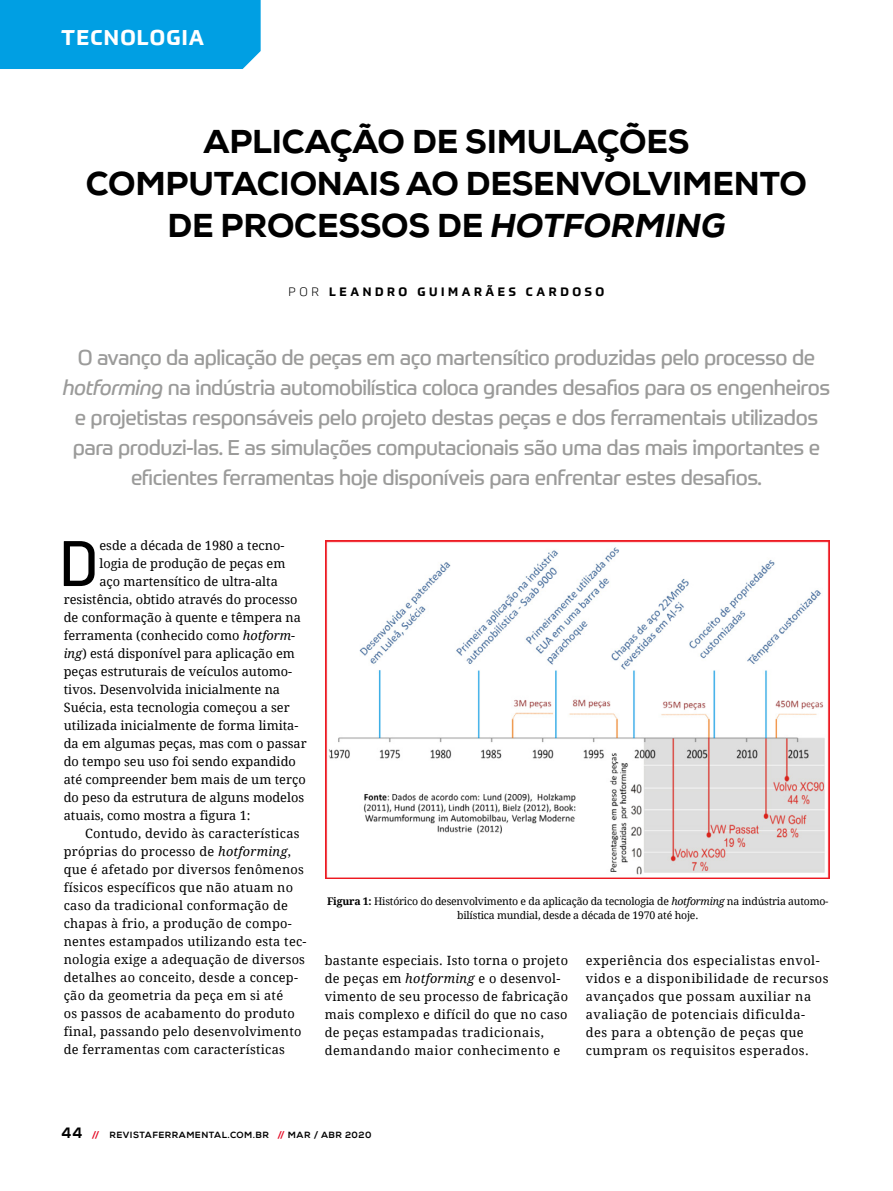
<style>
.page{position:relative;width:893px;height:1191px;background:#fff}
.page>*{position:absolute;margin:0;border:0;box-sizing:border-box;transform-origin:0 0}
.t1{font:500 64.2px "Barlow";color:#000}
.t2{font:800 33px/42px "Nexa";letter-spacing:-.005em;color:#000;text-align:center}
.t3{font:21px/30px "Prometo";letter-spacing:-.02em;color:#9b9b9a;text-align:center}
.t4{font:700 21px "Prometo";letter-spacing:.06em;color:#fff}
.t5{font:12.75px/18px "Droid Serif";letter-spacing:.02em;color:#000}
.t6{font:12.75px "Droid Serif";color:#000}
.t7{font:12.75px/18px "Droid Serif";letter-spacing:.04em;color:#000}
.t8{font:700 12px "Prometo";letter-spacing:.3em;color:#000}
.t9{font:10.5px/13.5px "Droid Serif";letter-spacing:-.02em;color:#000;text-align:center}
.t10{font:800 9px "Nexa";letter-spacing:.05em;color:#000}
.s1{font-style:italic}
.s2{font-weight:300}
.s3{font-weight:700}
.s4{font-size:15px}
.s5{color:#e40521}
</style>
<div class="page">
<div style="left:0;top:0;width:261px;height:69px;background:#009fe3"></div>
<img style="left:325px;top:540px;width:504px;height:338px">
<h3 class="t4" style="left:61px;top:24px;width:145px">TECNOLOGIA</h3>
<h2 class="t2" style="left:86px;top:120px;width:723px">APLICAÇÃO DE SIMULAÇÕES<br>COMPUTACIONAIS AO DESENVOLVIMENTO<br>DE PROCESSOS DE <span class="s1">HOTFORMING</span></h2>
<p class="t8" style="left:289px;top:285px;width:317px"><span class="s2">POR</span> LEANDRO GUIMARÃES CARDOSO</p>
<p class="t3" style="left:63px;top:342px;width:769px">O avanço da aplicação de peças em aço martensítico produzidas pelo processo de <span class="s1">hotforming</span> na indústria automobilística coloca grandes desafios para os engenheiros e projetistas responsáveis pelo projeto destas peças e dos ferramentais utilizados para produzi-las. E as simulações computacionais são uma das mais importantes e eficientes ferramentas hoje disponíveis para enfrentar estes desafios.</p>
<h1 class="t1" style="left:59px;top:516px;width:41px">D</h1>
<p class="t6" style="left:99px;top:538px;width:186px">esde a década de 1980 a tecno-</p>
<p class="t6" style="left:99px;top:556px;width:187px">logia de produção de peças em</p>
<p class="t6" style="left:99px;top:574px;width:180px">aço martensítico de ultra-alta</p>
<p class="t6" style="left:64px;top:592px;width:235px">resistência, obtido através do processo</p>
<p class="t6" style="left:64px;top:610px;width:239px">de conformação à quente e têmpera na</p>
<p class="t6" style="left:64px;top:628px;width:233px">ferramenta (conhecido como <span class="s1">hotform-</span></p>
<p class="t6" style="left:64px;top:646px;width:233px"><span class="s1">ing</span>) está disponível para aplicação em</p>
<p class="t6" style="left:64px;top:664px;width:230px">peças estruturais de veículos automo-</p>
<p class="t6" style="left:64px;top:682px;width:218px">tivos. Desenvolvida inicialmente na</p>
<p class="t6" style="left:64px;top:700px;width:227px">Suécia, esta tecnologia começou a ser</p>
<p class="t6" style="left:64px;top:718px;width:236px">utilizada inicialmente de forma limita-</p>
<p class="t6" style="left:64px;top:736px;width:244px">da em algumas peças, mas com o passar</p>
<p class="t6" style="left:64px;top:754px;width:234px">do tempo seu uso foi sendo expandido</p>
<p class="t6" style="left:64px;top:772px;width:243px">até compreender bem mais de um terço</p>
<p class="t6" style="left:64px;top:790px;width:242px">do peso da estrutura de alguns modelos</p>
<p class="t6" style="left:64px;top:808px;width:188px">atuais, como mostra a figura 1:</p>
<p class="t5" style="left:85px;top:824px;width:216px">Contudo, devido às características</p>
<p class="t5" style="left:64px;top:842px;width:229px">próprias do processo de <span class="s1">hotforming</span>,</p>
<p class="t5" style="left:64px;top:860px;width:242px">que é afetado por diversos fenômenos</p>
<p class="t5" style="left:64px;top:878px;width:231px">físicos específicos que não atuam no</p>
<p class="t5" style="left:64px;top:896px;width:226px">caso da tradicional conformação de</p>
<p class="t5" style="left:64px;top:914px;width:229px">chapas à frio, a produção de compo-</p>
<p class="t5" style="left:64px;top:932px;width:244px">nentes estampados utilizando esta tec-</p>
<p class="t5" style="left:64px;top:950px;width:243px">nologia exige a adequação de diversos</p>
<p class="t5" style="left:64px;top:968px;width:236px">detalhes ao conceito, desde a concep-</p>
<p class="t5" style="left:64px;top:986px;width:221px">ção da geometria da peça em si até</p>
<p class="t5" style="left:64px;top:1004px;width:233px">os passos de acabamento do produto</p>
<p class="t5" style="left:64px;top:1022px;width:239px">final, passando pelo desenvolvimento</p>
<p class="t5" style="left:64px;top:1040px;width:223px">de ferramentas com características</p>
<p class="t9" style="left:327px;top:895px;width:503px"><span class="s3">Figura 1:</span> Histórico do desenvolvimento e da aplicação da tecnologia de <span class="s1">hotforming</span> na indústria automo&shy;bilística mundial, desde a década de 1970 até hoje.</p>
<p class="t5" style="left:325px;top:952px;width:245px">bastante especiais. Isto torna o projeto de peças em <span class="s1">hotforming</span> e o desenvol&shy;vimento de seu processo de fabricação mais complexo e difícil do que no caso de peças estampadas tradicionais, demandando maior conhecimento e</p>
<p class="t7" style="left:586px;top:951px;width:244px">experiência dos especialistas envol&shy;vidos e a disponibilidade de recursos avançados que possam auxiliar na avaliação de potenciais dificulda&shy;des para a obtenção de peças que cumpram os requisitos esperados.</p>
<p class="t10" style="left:62px;top:1129px;width:311px"><span class="s4">44</span> <span class="s5">//</span> REVISTAFERRAMENTAL.COM.BR <span class="s5">//</span> MAR / ABR 2020</p>
</div>
